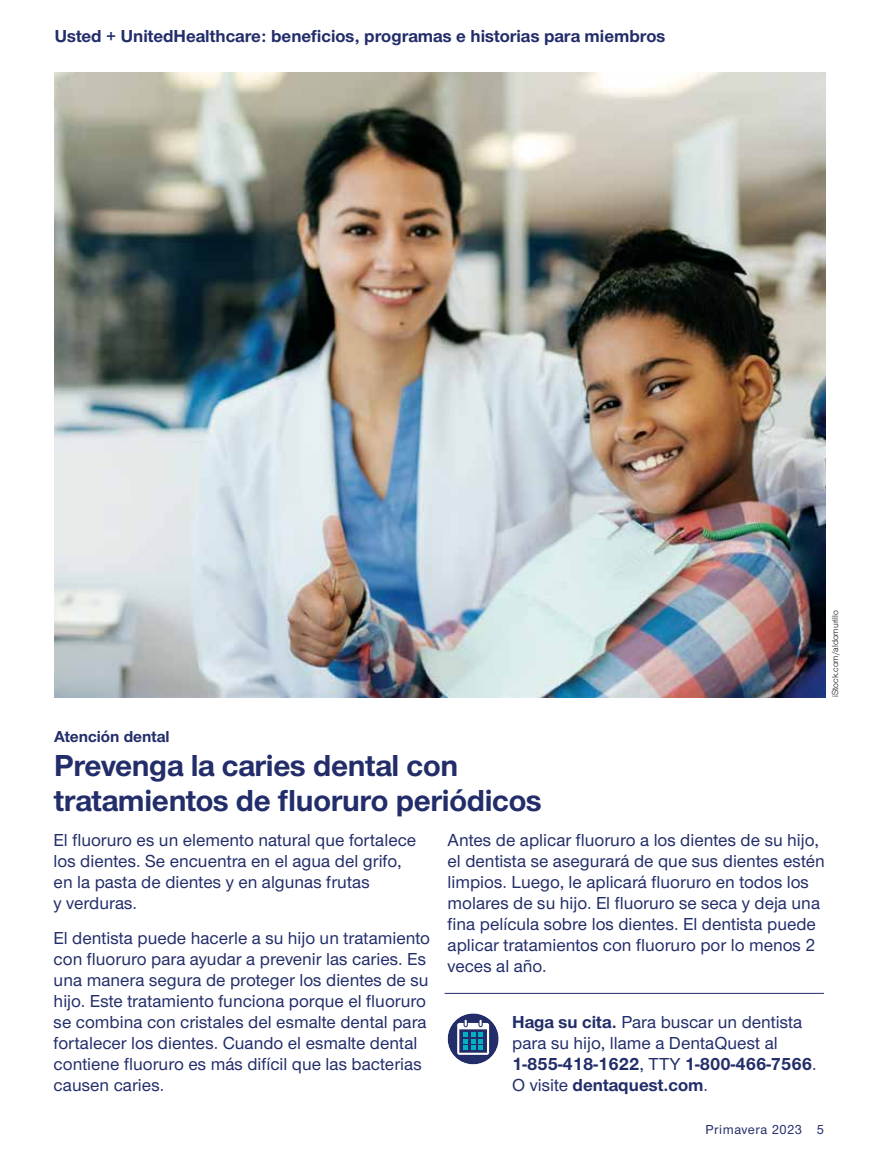
<style>
.page{position:relative;width:878px;height:1161px;background:#fff}
.page>*{position:absolute;margin:0;border:0;box-sizing:border-box;transform-origin:0 0}
.Hed_sans_primary_AMC{font:700 31.5px/34.5px "UHC Sans";letter-spacing:-.01em;color:#222d6a}
.Sans_no_indent_AMC{font:500 18px/21px "UHC Sans";color:#222d6a}
.CTA_new_AMC{font:500 18px/21px "UHC Sans";color:#222d6a}
.t1{font:700 18px "UHC Sans";color:#222d6a}
.t2{font:700 16.5px "UHC Sans";color:#222d6a}
.Folio_R_AMC{font:500 13.5px "UHC Sans";letter-spacing:.04em;color:#222d6a}
.Legal_language_AMC{font:9px "UHC Sans";color:#121212}
.s1{font-weight:700}
</style>
<div class="page">
<hr style="left:444px;top:993px;width:379px;height:1px;background:#222d6a">
<img style="left:54px;top:73px;width:771px;height:624px">
<div style="left:447px;top:1013px;width:51px;height:51px;background:#222d6a;border-radius:50%"></div>
<svg style="left:457px;top:1020px;width:32px;height:35px"></svg>
<p class="t1" style="left:55px;top:24px;width:612px">Usted + UnitedHealthcare: beneficios, programas e historias para miembros</p>
<p class="Legal_language_AMC" style="left:829px;top:697px;width:88px;rotate:-90deg">iStock.com/aldomurillo</p>
<p class="t2" style="left:54px;top:725px;width:117px">Atención dental</p>
<p class="Hed_sans_primary_AMC" style="left:54px;top:748px;width:489px">Prevenga la caries dental con tratamientos de fluoruro periódicos</p>
<p class="Sans_no_indent_AMC" style="left:54px;top:829px;width:364px">El fluoruro es un elemento natural que fortalece los dientes. Se encuentra en el agua del grifo, en la pasta de dientes y en algunas frutas<br>y verduras.</p>
<p class="Sans_no_indent_AMC" style="left:54px;top:926px;width:378px">El dentista puede hacerle a su hijo un tratamiento con fluoruro para ayudar a prevenir las caries. Es una manera segura de proteger los dientes de su hijo. Este tratamiento funciona porque el fluoruro se combina con cristales del esmalte dental para fortalecer los dientes. Cuando el esmalte dental contiene fluoruro es más difícil que las bacterias causen caries.</p>
<p class="Sans_no_indent_AMC" style="left:447px;top:829px;width:378px">Antes de aplicar fluoruro a los dientes de su hijo, el dentista se asegurará de que sus dientes estén limpios. Luego, le aplicará fluoruro en todos los molares de su hijo. El fluoruro se seca y deja una fina película sobre los dientes. El dentista puede aplicar tratamientos con fluoruro por lo menos 2 veces al año.</p>
<p class="CTA_new_AMC" style="left:512px;top:1011px;width:306px"><span class="s1">Haga su cita.</span> Para buscar un dentista para su hijo, llame a DentaQuest al <span class="s1">1-855-418-1622</span>, TTY <span class="s1">1-800-466-7566</span>.<br>O visite <span class="s1">dentaquest.com</span>.</p>
<p class="Folio_R_AMC" style="left:705px;top:1120px;width:120px">Primavera 2023 5</p>
</div>
